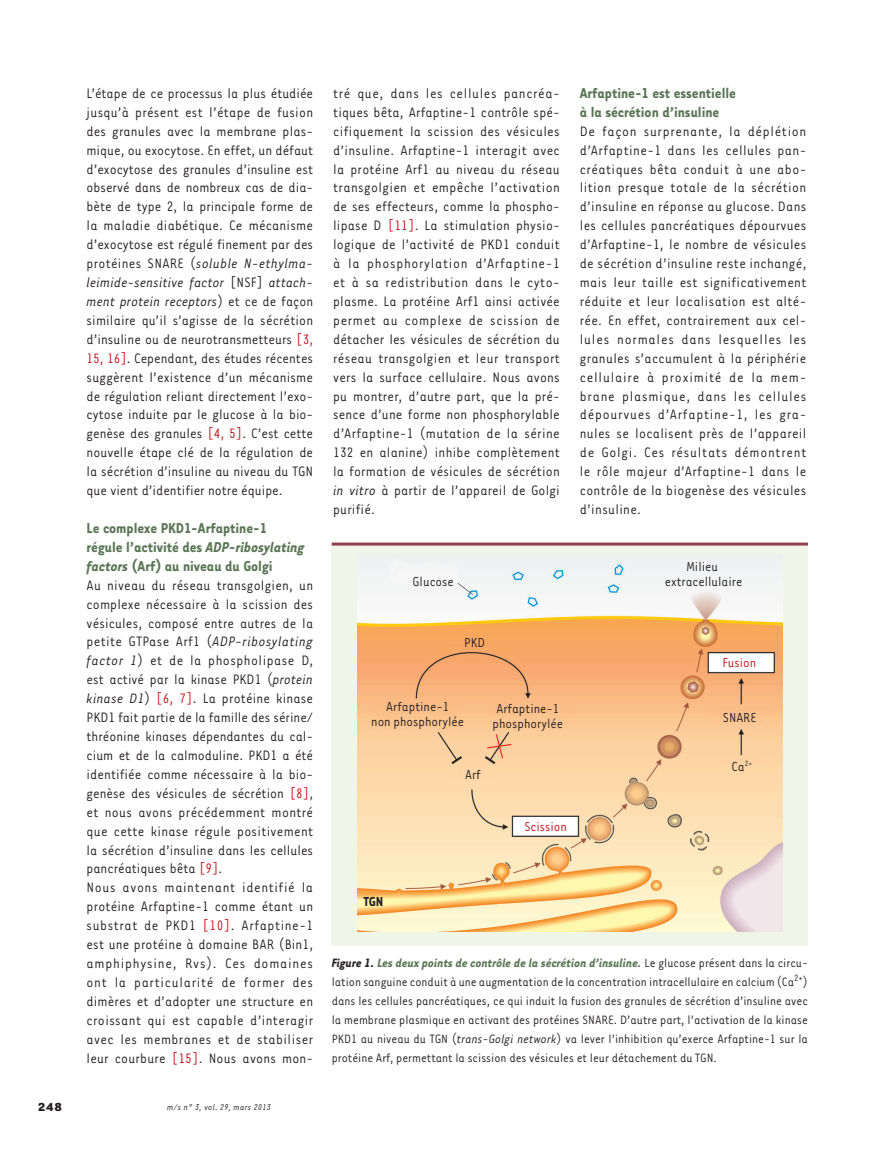
<style>
.page{position:relative;width:893px;height:1149px;background:#fff}
.page>*{position:absolute;margin:0;border:0;box-sizing:border-box;transform-origin:0 0}
.t1{font:700 16.5px/18.9px "Tarzana Narrow";color:#5a7755}
.t2{font:15.75px/18.9px "Tarzana Narrow";letter-spacing:.01em;color:#231f20;text-align:justify}
.t3{font:15px/15px "Tarzana Narrow";color:#231f20;text-align:center}
.t4{font:15px "Tarzana Narrow";color:#c4121a}
.t5{font:700 15px "Tarzana Narrow";color:#231f20}
.t6{font:13.95px/18.9px "Tarzana Narrow";color:#231f20;text-align:justify}
.t7{font:700 13.5px "Tarzana Wide";color:#231f20}
.t8{font:italic 9.75px "Tarzana Narrow";letter-spacing:.025em;color:#231f20}
.s1{color:#c4121a}
.s2{font-style:italic}
.s3{font-weight:700;font-style:italic}
.s4{font-weight:700;font-style:italic;color:#5a7755}
</style>
<div class="page">
<div style="left:332px;top:545px;width:476px;height:400px;background:#eff6e8"></div>
<img style="left:357px;top:560px;width:425px;height:371px">
<hr style="left:332px;top:542px;width:476px;height:3px;background:#913f4b">
<p class="t1" style="left:580px;top:85px;width:158px">Arfaptine-1 est essentielle à la sécrétion d’insuline</p>
<p class="t2" style="left:580px;top:123px;width:228px">De façon surprenante, la déplétion d’Arfaptine-1 dans les cellules pan&shy;créatiques bêta conduit à une abo&shy;lition presque totale de la sécrétion d’insuline en réponse au glucose. Dans les cellules pancréatiques dépourvues d’Arfaptine-1, le nombre de vésicules de sécrétion d’insuline reste inchangé, mais leur taille est significativement réduite et leur localisation est alté&shy;rée. En effet, contrairement aux cel&shy;lules normales dans lesquelles les granules s’accumulent à la périphérie cellulaire à proximité de la mem&shy;brane plasmique, dans les cellules dépourvues d’Arfaptine-1, les gra&shy;nules se localisent près de l’appareil de Golgi. Ces résultats démontrent le rôle majeur d’Arfaptine-1 dans le contrôle de la biogenèse des vésicules d’insuline.</p>
<p class="t2" style="left:333px;top:85px;width:228px">tré que, dans les cellules pancréa&shy;tiques bêta, Arfaptine-1 contrôle spé&shy;cifiquement la scission des vésicules d’insuline. Arfaptine-1 interagit avec la protéine Arf1 au niveau du réseau transgolgien et empêche l’activation de ses effecteurs, comme la phospho&shy;lipase D <span class="s1">[11]</span>. La stimulation physio&shy;logique de l’activité de PKD1 conduit à la phosphorylation d’Arfaptine-1 et à sa redistribution dans le cyto&shy;plasme. La protéine Arf1 ainsi activée permet au complexe de scission de détacher les vésicules de sécrétion du réseau transgolgien et leur transport vers la surface cellulaire. Nous avons pu montrer, d’autre part, que la pré&shy;sence d’une forme non phosphorylable d’Arfaptine-1 (mutation de la sérine 132 en alanine) inhibe complè tement la formation de vésicules de sécrétion <span class="s2">in vitro</span> à partir de l’appareil de Golgi purifié.</p>
<p class="t2" style="left:87px;top:85px;width:228px">L’étape de ce processus la plus étudiée jusqu’à présent est l’étape de fusion des granules avec la membrane plas&shy;mique, ou exocytose. En effet, un défaut d’exocytose des granules d’insuline est observé dans de nombreux cas de dia&shy;bète de type 2, la principale forme de la maladie diabétique. Ce mécanisme d’exocytose est régulé finement par des protéines SNARE (<span class="s2">soluble N-ethylma&shy;leimide-sensitive factor</span> [NSF] <span class="s2">attach&shy;ment protein receptors</span>) et ce de façon similaire qu’il s’agisse de la sécrétion d’insuline ou de neurotransmetteurs <span class="s1">[3, 15, 16]</span>. Cependant, des études récentes suggèrent l’existence d’un mécanisme de régulation reliant directement l’exo&shy;cytose induite par le glucose à la bio&shy;genèse des granules <span class="s1">[4, 5]</span>. C’est cette nouvelle étape clé de la régulation de la sécrétion d’insuline au niveau du TGN que vient d’identifier notre équipe.</p>
<p class="t1" style="left:87px;top:520px;width:220px">Le complexe PKD1-Arfaptine-1 régule l’activité des <span class="s2">ADP-ribosylating factors</span> (Arf) au niveau du Golgi</p>
<p class="t2" style="left:87px;top:576px;width:228px;text-align:left">Au niveau du réseau transgolgien, un complexe nécessaire à la scission des vésicules, composé entre autres de la petite GTPase Arf1 (<span class="s2">ADP-ribosylating factor 1</span>) et de la phospholipase D, est activé par la kinase PKD1 (<span class="s2">protein kinase D1</span>) <span class="s1">[6, 7]</span>. La protéine kinase PKD1 fait partie de la famille des sérine/ thréonine kinases dépendantes du cal&shy;cium et de la calmoduline. PKD1 a été identifiée comme nécessaire à la bio&shy;genèse des vésicules de sécrétion <span class="s1">[8]</span>, et nous avons précédemment montré que cette kinase régule positivement la sécrétion d’insuline dans les cellules pancréatiques bêta <span class="s1">[9]</span>.<br>Nous avons maintenant identifié la protéine Arfaptine-1 comme étant un substrat de PKD1 <span class="s1">[10]</span>. Arfaptine-1 est une protéine à domaine BAR (Bin1, amphiphysine, Rvs). Ces domaines ont la particularité de former des dimères et d’adopter une structure en croissant qui est capable d’interagir avec les membranes et de stabiliser leur courbure <span class="s1">[15]</span>. Nous avons mon-</p>
<p class="t3" style="left:413px;top:575px;width:43px">Glucose</p>
<p class="t3" style="left:665px;top:560px;width:79px">Milieu extracellulaire</p>
<p class="t3" style="left:464px;top:636px;width:22px">PKD</p>
<p class="t4" style="left:722px;top:657px;width:35px">Fusion</p>
<p class="t3" style="left:371px;top:699px;width:94px">Arfaptine-1<br>non phosphorylée</p>
<p class="t3" style="left:492px;top:701px;width:72px;text-align:left">Arfaptine-1 phosphorylée</p>
<p class="t3" style="left:465px;top:767px;width:17px">Arf</p>
<p class="t3" style="left:723px;top:710px;width:35px">SNARE</p>
<p class="t3" style="left:732px;top:760px;width:22px">Ca<sup>2+</sup></p>
<p class="t4" style="left:524px;top:821px;width:44px">Scission</p>
<p class="t5" style="left:364px;top:895px;width:21px">TGN</p>
<p class="t6" style="left:332px;top:954px;width:478px"><span class="s3">Figure 1.</span> <span class="s4">Les deux points de contrôle de la sécrétion d’insuline.</span> Le glucose présent dans la circu&shy;lation sanguine conduit à une augmentation de la concentration intracellulaire en calcium (Ca<sup>2+</sup>) dans les cellules pancréatiques, ce qui induit la fusion des granules de sécrétion d’insuline avec la membrane plasmique en activant des protéines SNARE. D’autre part, l’activation de la kinase PKD1 au niveau du TGN (<span class="s2">trans-Golgi network</span>) va lever l’inhibition qu’exerce Arfaptine-1 sur la protéine Arf, permettant la scission des vésicules et leur détachement du TGN.</p>
<p class="t7" style="left:38px;top:1101px;width:26px">248</p>
<p class="t8" style="left:167px;top:1103px;width:105px">m/s n° 3, vol. 29, mars 2013</p>
</div>
